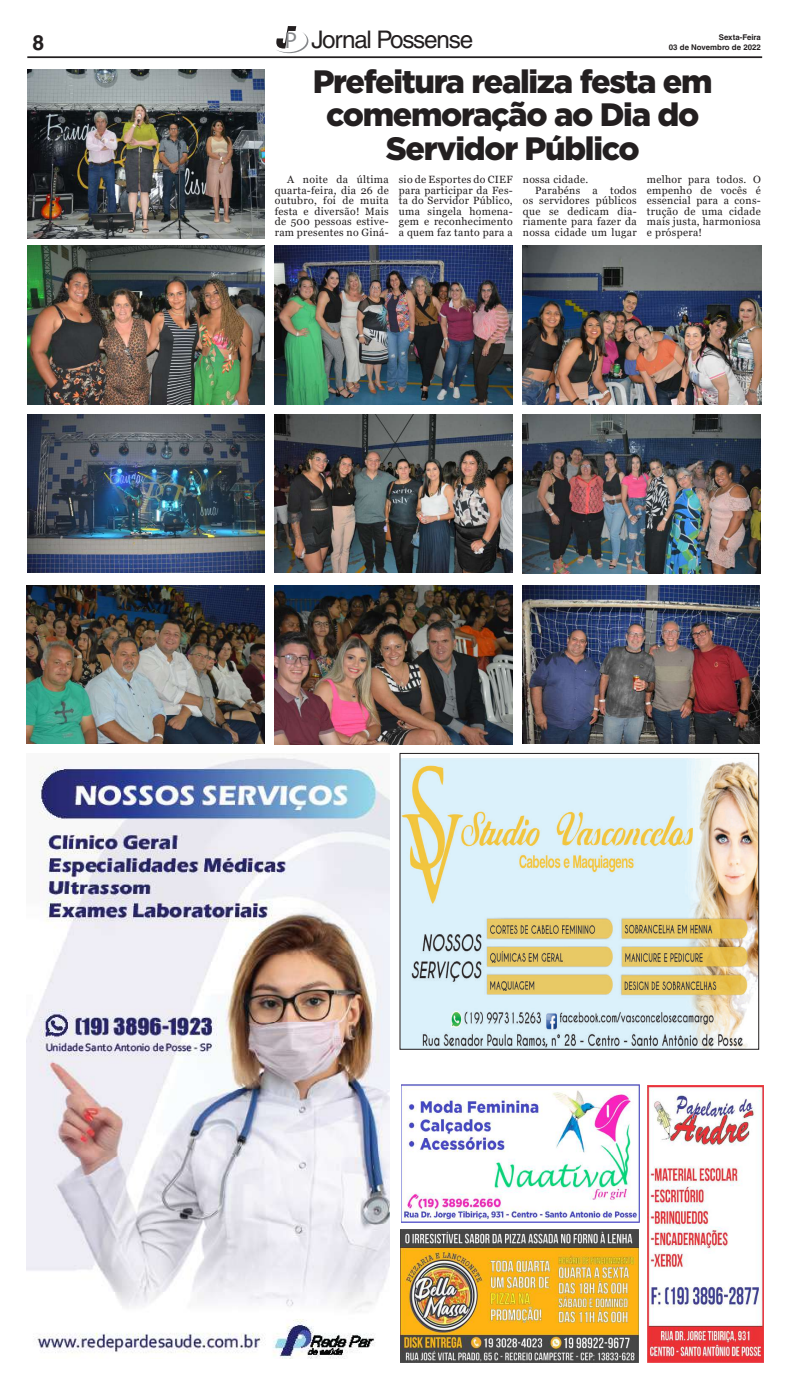
<style>
.page{position:relative;width:787px;height:1389px;background:#fff}
.page>*{position:absolute;margin:0;border:0;box-sizing:border-box;transform-origin:0 0}
.t1{font:900 32.38px/33.2px "Gotham";letter-spacing:-.04em;color:#231f20;text-align:center}
.t2{font:24.24px "Helvetica";letter-spacing:-.05em;color:#231f20}
.t3{font:700 21px "Helvetica LT Std";color:#231f20}
.t4{font:10.5px/10.5px "Georgia";letter-spacing:.03em;color:#231f20;text-align:justify}
.t5{font:700 7.88px "Helvetica LT Std";color:#231f20}
.s1{font-family:"Myriad Pro";font-size:23.01px;color:#86888b}
</style>
<div class="page">
<hr style="left:27px;top:56px;width:734px;height:2px;background:#231f20">
<svg style="left:276px;top:26px;width:32px;height:27px"></svg>
<img style="left:26px;top:753px;width:363px;height:606px">
<img style="left:400px;top:1230px;width:238px;height:133px">
<img style="left:401px;top:1085px;width:238px;height:137px">
<img style="left:647px;top:1086px;width:116px;height:277px">
<img style="left:401px;top:759px;width:355px;height:289px">
<div style="left:399px;top:753px;width:359px;height:297px;border:1px solid #231f20"></div>
<img style="left:27px;top:69px;width:237px;height:169px">
<img style="left:27px;top:585px;width:237px;height:159px">
<img style="left:274px;top:246px;width:238px;height:159px">
<img style="left:522px;top:246px;width:238px;height:159px">
<img style="left:27px;top:414px;width:237px;height:159px">
<img style="left:275px;top:414px;width:237px;height:159px">
<img style="left:522px;top:414px;width:238px;height:159px">
<img style="left:27px;top:246px;width:237px;height:159px">
<img style="left:274px;top:585px;width:238px;height:160px">
<img style="left:522px;top:585px;width:236px;height:158px">
<h3 class="t3" style="left:32px;top:30px;width:13px">8</h3>
<h2 class="t2" style="left:285px;top:26px;width:190px"><span class="s1">P</span> Jornal Possense</h2>
<p class="t5" style="left:718px;top:33px;width:44px">Sexta-Feira</p>
<p class="t5" style="left:668px;top:42px;width:93px">03 de Novembro de 2022</p>
<h1 class="t1" style="left:312px;top:64px;width:401px">Prefeitura realiza festa em comemoração ao Dia do<br>Servidor Público</h1>
<p class="t4" style="left:275px;top:175px;width:115px;text-indent:12px">A noite da última quarta-feira, dia 26 de outubro, foi de muita festa e diversão! Mais de 500 pessoas estive&shy;ram presentes no Giná-</p>
<p class="t4" style="left:398px;top:175px;width:115px">sio de Esportes do CIEF para participar da Fes&shy;ta do Servidor Público, uma singela homena&shy;gem e reconhecimento a quem faz tanto para a</p>
<p class="t4" style="left:522px;top:175px;width:67px">nossa cidade.</p>
<p class="t4" style="left:535px;top:185px;width:103px">Parabéns a todos</p>
<p class="t4" style="left:522px;top:196px;width:115px">os servidores públicos</p>
<p class="t4" style="left:522px;top:206px;width:115px">que se dedicam dia-</p>
<p class="t4" style="left:522px;top:217px;width:115px">riamente para fazer da</p>
<p class="t4" style="left:522px;top:227px;width:115px">nossa cidade um lugar</p>
<p class="t4" style="left:646px;top:175px;width:115px">melhor para todos. O empenho de vocês é essencial para a cons&shy;trução de uma cidade mais justa, harmoniosa e próspera!</p>
</div>
